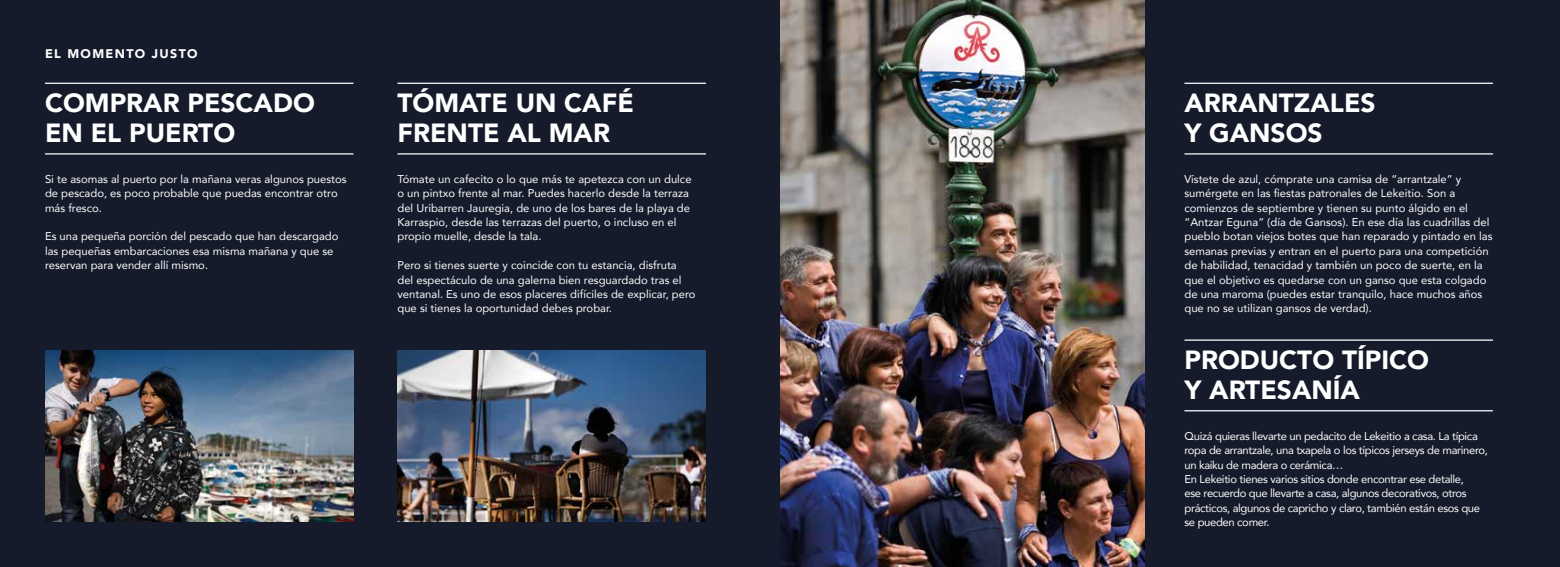
<style>
.page{position:relative;width:1560px;height:567px;background:#fff}
.page>*{position:absolute;margin:0;border:0;box-sizing:border-box;transform-origin:0 0}
.t1{font:900 26.25px/30px "Avenir";color:#fff}
.t2{font:900 12.5px "Avenir";letter-spacing:.11em;color:#fff}
.t3{font:11.25px/14.4px "Avenir";color:#fff}
.t4{font:11.25px/14.4px "Avenir";letter-spacing:-.03em;color:#fff}
</style>
<div class="page">
<div style="left:0;top:0;width:1559px;height:567px;background:#151b2b"></div>
<hr style="left:1184px;top:339px;width:308px;height:2px;background:#fff">
<hr style="left:1184px;top:410px;width:308px;height:1px;background:#fff">
<hr style="left:1184px;top:83px;width:308px;height:1px;background:#fff">
<hr style="left:1184px;top:153px;width:308px;height:2px;background:#fff">
<img style="left:780px;top:0;width:364px;height:567px">
<img style="left:45px;top:351px;width:308px;height:171px">
<hr style="left:45px;top:83px;width:308px;height:1px;background:#fff">
<hr style="left:45px;top:153px;width:308px;height:2px;background:#fff">
<img style="left:397px;top:351px;width:309px;height:171px">
<hr style="left:397px;top:83px;width:309px;height:1px;background:#fff">
<hr style="left:397px;top:153px;width:309px;height:2px;background:#fff">
<p class="t2" style="left:45px;top:42px;width:154px">EL MOMENTO JUSTO</p>
<h1 class="t1" style="left:45px;top:87px;width:271px">COMPRAR PESCADO<br>EN EL PUERTO</h1>
<p class="t3" style="left:45px;top:171px;width:303px">Si te asomas al puerto por la mañana veras algunos puestos de pescado, es poco probable que puedas encontrar otro más fresco.</p>
<p class="t3" style="left:45px;top:229px;width:295px">Es una pequeña porción del pescado que han descargado las pequeñas embarcaciones esa misma mañana y que se reservan para vender allí mismo.</p>
<h1 class="t1" style="left:397px;top:87px;width:238px">TÓMATE UN CAFÉ<br>FRENTE AL MAR</h1>
<p class="t3" style="left:397px;top:171px;width:295px">Tómate un cafecito o lo que más te apetezca con un dulce o un pintxo frente al mar. Puedes hacerlo desde la terraza del Uribarren Jauregia, de uno de los bares de la playa de Karraspio, desde las terrazas del puerto, o incluso en el propio muelle, desde la tala.</p>
<p class="t3" style="left:397px;top:258px;width:299px">Pero si tienes suerte y coincide con tu estancia, disfruta<br>del espectáculo de una galerna bien resguardado tras el ventanal. Es uno de esos placeres difíciles de explicar, pero que si tienes la oportunidad debes probar.</p>
<h1 class="t1" style="left:1184px;top:87px;width:193px">ARRANTZALES<br>Y GANSOS</h1>
<p class="t3" style="left:1184px;top:171px;width:309px">Vístete de azul, cómprate una camisa de “arrantzale” y sumérgete en las fiestas patronales de Lekeitio. Son a comienzos de septiembre y tienen su punto álgido en el “Antzar Eguna” (día de Gansos). En ese día las cuadrillas del pueblo botan viejos botes que han reparado y pintado en las semanas previas y entran en el puerto para una competición de habilidad, tenacidad y también un poco de suerte, en la que el objetivo es quedarse con un ganso que esta colgado de una maroma (puedes estar tranquilo, hace muchos años que no se utilizan gansos de verdad).</p>
<h1 class="t1" style="left:1184px;top:344px;width:246px">PRODUCTO TÍPICO<br>Y ARTESANÍA</h1>
<p class="t4" style="left:1184px;top:428px;width:305px">Quizá quieras llevarte un pedacito de Lekeitio a casa. La típica ropa de arrantzale, una txapela o los típicos jerseys de marinero, un kaiku de madera o cerámica…<br>En Lekeitio tienes varios sitios donde encontrar ese detalle,<br>ese recuerdo que llevarte a casa, algunos decorativos, otros prácticos, algunos de capricho y claro, también están esos que se pueden comer.</p>
</div>
